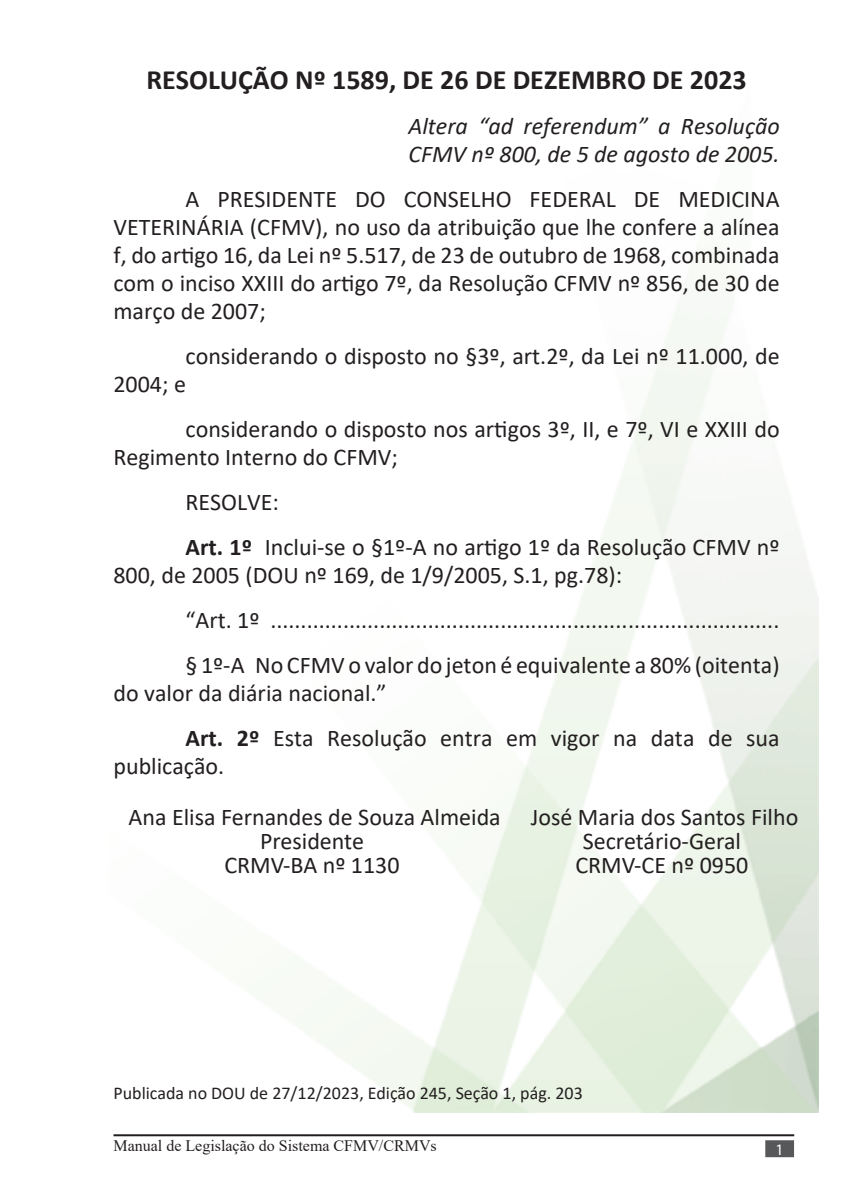
<style>
.page{position:relative;width:851px;height:1191px;background:#fff}
.page>*{position:absolute;margin:0;border:0;box-sizing:border-box;transform-origin:0 0}
.t1{font:700 28px "Calibri";color:#231f20}
.t2{font:24px/28px "Calibri";color:#231f20}
.t3{font:italic 24px/28px "Calibri";color:#231f20}
.t4{font:18px "Calibri";color:#231f20}
.t5{font:16px "Times New Roman";color:#231f20}
.Apresentação{font:16px "Myriad Pro";color:#fff}
.s1{font-weight:700}
</style>
<div class="page">
<hr style="left:113px;top:1134px;width:681px;height:2px;background:#231f20">
<div style="left:765px;top:1140px;width:28px;height:17px;background:#57585a;border:2px solid #57585a"></div>
<p class="t1" style="left:146px;top:60px;width:602px">RESOLUÇÃO Nº 1589, DE 26 DE DEZEMBRO DE 2023</p>
<p class="t3" style="left:408px;top:111px;width:372px">Altera “ad referendum” a Resolução<br>CFMV nº 800, de 5 de agosto de 2005.</p>
<p class="t2" style="left:113px;top:184px;width:667px;text-align:justify;text-indent:72px">A PRESIDENTE DO CONSELHO FEDERAL DE MEDICINA VETERINÁRIA (CFMV), no uso da atribuição que lhe confere a alínea f, do artigo 16, da Lei nº 5.517, de 23 de outubro de 1968, combinada com o inciso XXIII do artigo 7º, da Resolução CFMV nº 856, de 30 de março de 2007;</p>
<p class="t2" style="left:113px;top:341px;width:667px;text-indent:72px">considerando o disposto no §3º, art.2º, da Lei nº 11.000, de<br>2004; e</p>
<p class="t2" style="left:113px;top:414px;width:667px;text-indent:72px">considerando o disposto nos artigos 3º, II, e 7º, VI e XXIII do<br>Regimento Interno do CFMV;</p>
<p class="t2" style="left:185px;top:488px;width:95px">RESOLVE:</p>
<p class="t2" style="left:113px;top:533px;width:667px;text-indent:72px"><span class="s1">Art. 1º</span> Inclui-se o §1º-A no artigo 1º da Resolução CFMV nº<br>800, de 2005 (DOU nº 169, de 1/9/2005, S.1, pg.78):</p>
<p class="t2" style="left:185px;top:606px;width:595px">“Art. 1º ....................................................................................</p>
<p class="t2" style="left:113px;top:651px;width:667px;text-indent:72px">§ 1º-A No CFMV o valor do jeton é equivalente a 80% (oitenta) do valor da diária nacional.”</p>
<p class="t2" style="left:113px;top:724px;width:667px;text-indent:72px"><span class="s1">Art. 2º</span> Esta Resolução entra em vigor na data de sua publicação.</p>
<p class="t2" style="left:129px;top:803px;width:373px">Ana Elisa Fernandes de Souza Almeida</p>
<p class="t2" style="left:260px;top:827px;width:105px">Presidente</p>
<p class="t2" style="left:224px;top:851px;width:177px">CRMV-BA nº 1130</p>
<p class="t2" style="left:530px;top:803px;width:269px">José Maria dos Santos Filho</p>
<p class="t2" style="left:582px;top:827px;width:160px">Secretário-Geral</p>
<p class="t2" style="left:575px;top:851px;width:174px">CRMV-CE nº 0950</p>
<p class="t4" style="left:113px;top:1080px;width:471px">Publicada no DOU de 27/12/2023, Edição 245, Seção 1, pág. 203</p>
<p class="t5" style="left:113px;top:1134px;width:325px">Manual de Legislação do Sistema CFMV/CRMVs</p>
<p class="Apresentação" style="left:775px;top:1140px;width:10px">1</p>
</div>
